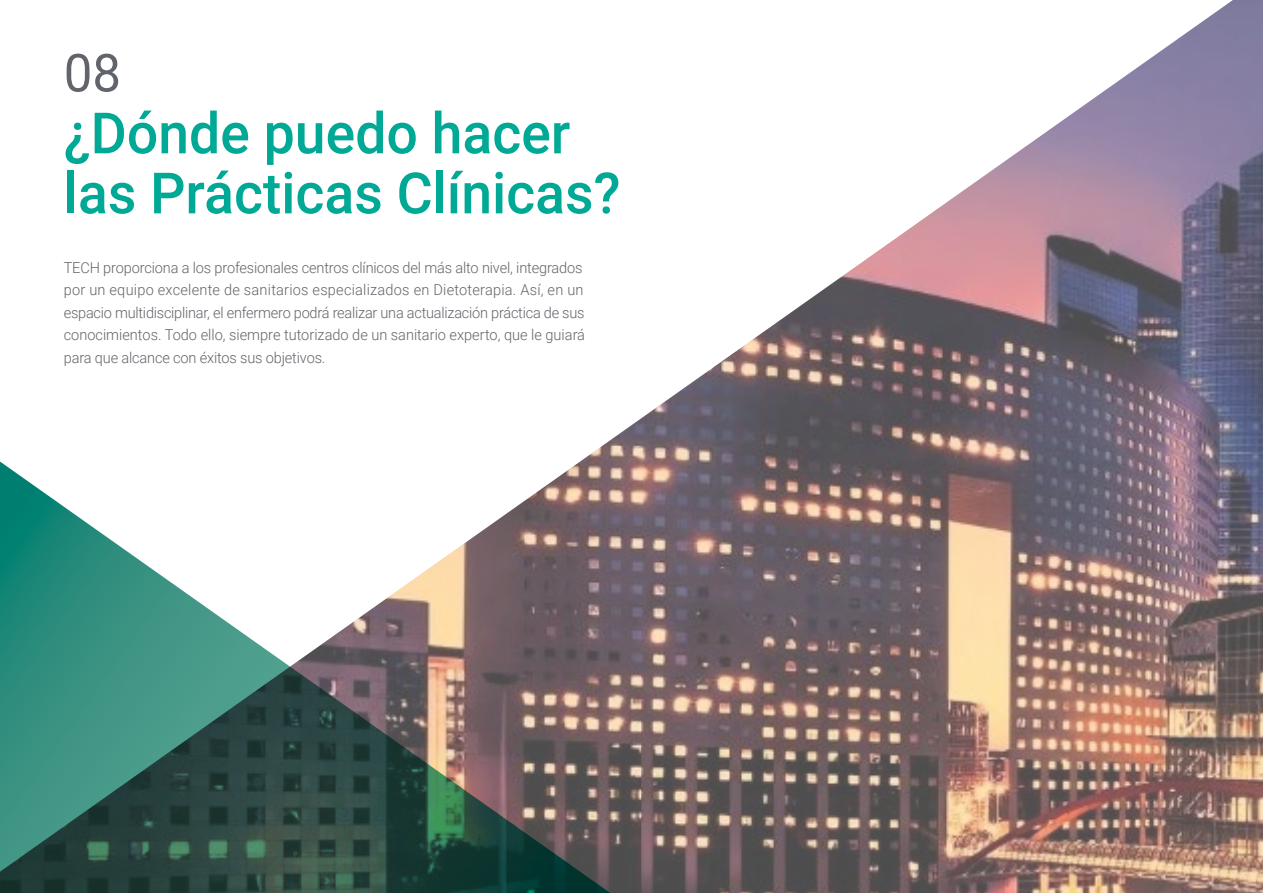
<style>
.page{position:relative;width:1263px;height:893px;background:#fff}
.page>*{position:absolute;margin:0;border:0;box-sizing:border-box;transform-origin:0 0}
.t1{font:500 57px/60px "Roboto";color:#00a996}
.t2{font:52.5px "Roboto";color:#61646a}
.t3{font:300 15px/22.5px "Roboto";letter-spacing:-.01em;color:#61646a}
</style>
<div class="page">
<img style="left:602px;top:0;width:661px;height:893px">
<svg style="left:0;top:446px;width:640px;height:447px"></svg>
<h2 class="t2" style="left:64px;top:36px;width:59px">08</h2>
<h1 class="t1" style="left:64px;top:101px;width:558px">¿Dónde puedo hacer las Prácticas Clínicas?</h1>
<p class="t3" style="left:64px;top:255px;width:523px">TECH proporciona a los profesionales centros clínicos del más alto nivel, integrados por un equipo excelente de sanitarios especializados en Dietoterapia. Así, en un espacio multidisciplinar, el enfermero podrá realizar una actualización práctica de sus conocimientos. Todo ello, siempre tutorizado de un sanitario experto, que le guiará para que alcance con éxitos sus objetivos.</p>
</div>
